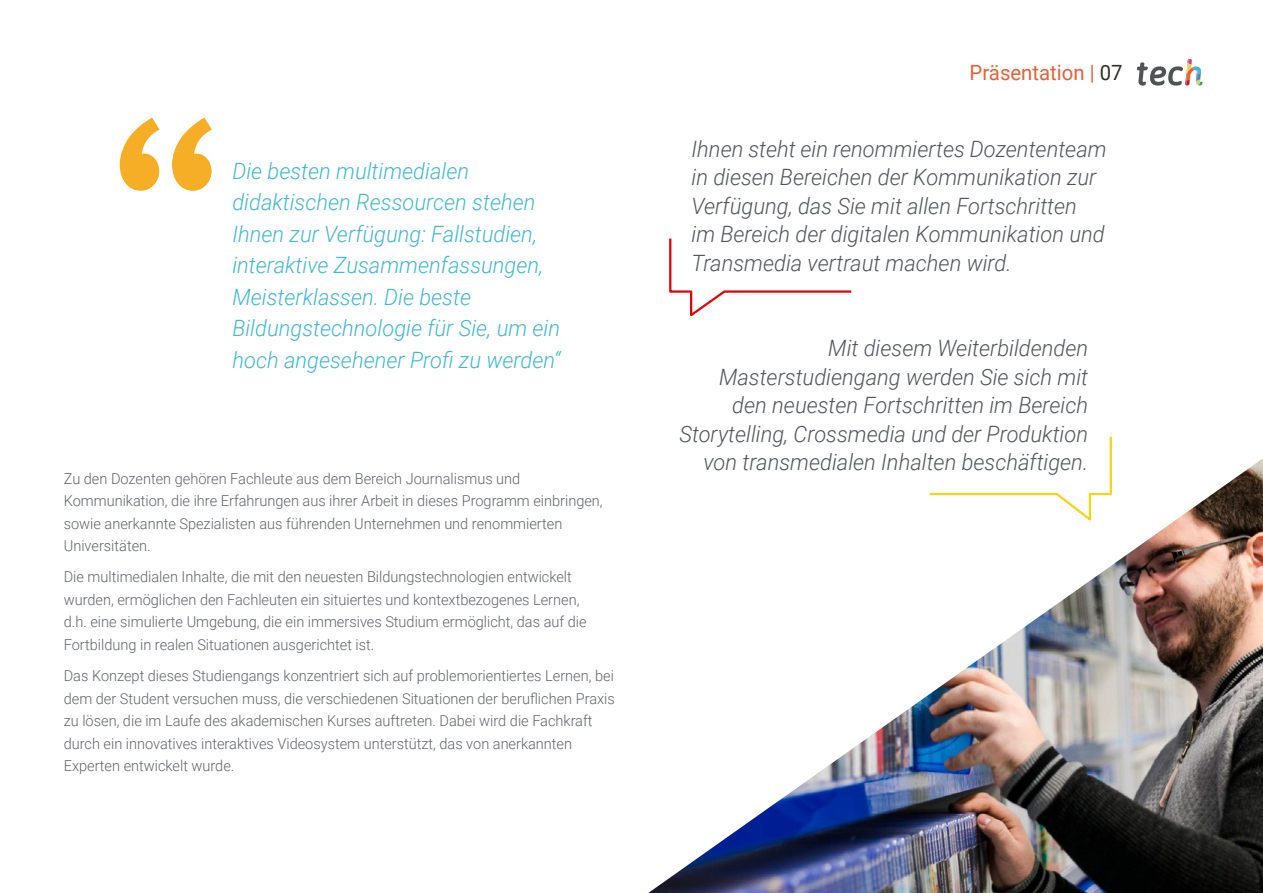
<style>
.page{position:relative;width:1263px;height:893px;background:#fff}
.page>*{position:absolute;margin:0;border:0;box-sizing:border-box;transform-origin:0 0}
.t1{font:italic 300 22.5px/28.5px "Roboto";color:#52555b}
.t2{font:italic 300 22.5px/31.5px "Roboto";color:#43b7cf}
.t3{font:21px "Roboto";color:#e7603a}
.t4{font:300 15px/22.5px "Roboto";color:#61646a}
.s1{color:#312e20}
</style>
<div class="page">
<svg style="left:120px;top:118px;width:92px;height:73px"></svg>
<img style="left:648px;top:458px;width:615px;height:435px">
<svg style="left:669px;top:238px;width:183px;height:79px"></svg>
<svg style="left:1137px;top:59px;width:65px;height:27px"></svg>
<svg style="left:927px;top:436px;width:186px;height:88px"></svg>
<h1 class="t2" style="left:232px;top:154px;width:330px">Die besten multimedialen didaktischen Ressourcen stehen<br>Ihnen zur Verfügung: Fallstudien, interaktive Zusammenfassungen,<br>Meisterklassen. Die beste<br>Bildungstechnologie für Sie, um ein hoch angesehener Profi zu werden“</h1>
<p class="t4" style="left:64px;top:467px;width:540px">Zu den Dozenten gehören Fachleute aus dem Bereich Journalismus und Kommunikation, die ihre Erfahrungen aus ihrer Arbeit in dieses Programm einbringen, sowie anerkannte Spezialisten aus führenden Unternehmen und renommierten Universitäten.</p>
<p class="t4" style="left:64px;top:565px;width:524px">Die multimedialen Inhalte, die mit den neuesten Bildungstechnologien entwickelt wurden, ermöglichen den Fachleuten ein situiertes und kontextbezogenes Lernen, d.h. eine simulierte Umgebung, die ein immersives Studium ermöglicht, das auf die Fortbildung in realen Situationen ausgerichtet ist.</p>
<p class="t4" style="left:64px;top:664px;width:552px">Das Konzept dieses Studiengangs konzentriert sich auf problemorientiertes Lernen, bei dem der Student versuchen muss, die verschiedenen Situationen der beruflichen Praxis zu lösen, die im Laufe des akademischen Kurses auftreten. Dabei wird die Fachkraft durch ein innovatives interaktives Videosystem unterstützt, das von anerkannten Experten entwickelt wurde.</p>
<h2 class="t3" style="left:969px;top:57px;width:155px">Präsentation | <span class="s1">07</span></h2>
<h1 class="t1" style="left:691px;top:133px;width:417px">Ihnen steht ein renommiertes Dozententeam in diesen Bereichen der Kommunikation zur Verfügung, das Sie mit allen Fortschritten<br>im Bereich der digitalen Kommunikation und Transmedia vertraut machen wird.</h1>
<h1 class="t1" style="left:679px;top:333px;width:410px;text-align:right">Mit diesem Weiterbildenden Masterstudiengang werden Sie sich mit den neuesten Fortschritten im Bereich Storytelling, Crossmedia und der Produktion von transmedialen Inhalten beschäftigen.</h1>
</div>
